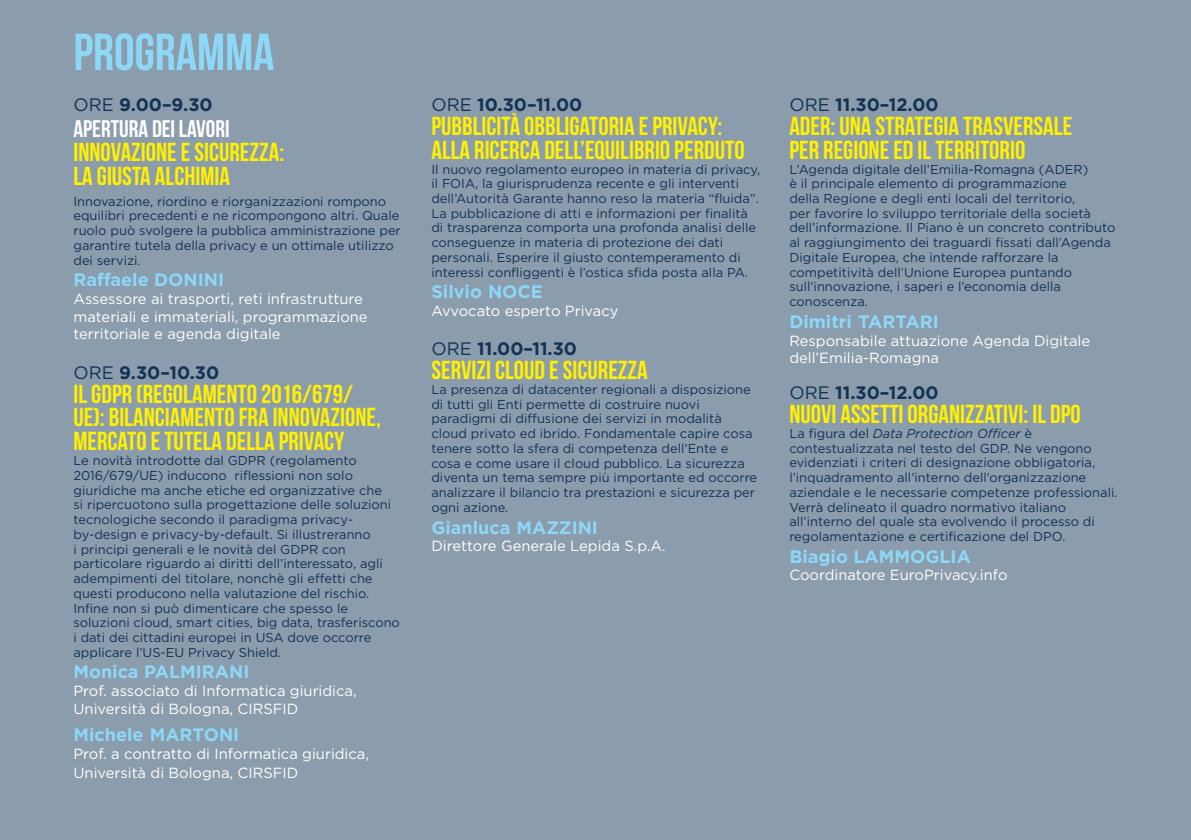
<style>
.page{position:relative;width:1191px;height:840px;background:#fff}
.page>*{position:absolute;margin:0;border:0;box-sizing:border-box;transform-origin:0 0}
.t1{font:52px "Bebas Neue";color:#8dd7f7}
.t2{font:26px/24px "Bebas Neue";color:#fff101}
.t3{font:24px "Bebas Neue";color:#fff}
.Heading_3{font:700 18px "Gotham";color:#8dd7f7}
.Heading_3-2{font:700 18px "Gotham";color:#133254}
.Heading_3-3{font:14.8px/17.6px "Gotham";color:#fff}
.t4{font:12.8px/14.8px "Gotham";color:#133254}
.s1{font-weight:400}
.s2{font-style:italic}
</style>
<div class="page">
<div style="left:0;top:0;width:1191px;height:839px;background:#8b9cac"></div>
<p class="t1" style="left:73px;top:23px;width:202px">PROGRAMMA</p>
<p class="Heading_3-2" style="left:73px;top:92px;width:141px"><span class="s1">ORE</span> 9.00–9.30</p>
<p class="t3" style="left:73px;top:116px;width:158px">APERTURA DEI LAVORI</p>
<p class="t2" style="left:73px;top:140px;width:212px">INNOVAZIONE E SICUREZZA:<br>LA GIUSTA ALCHIMIA</p>
<p class="t4" style="left:73px;top:193px;width:329px">Innovazione, riordino e riorganizzazioni rompono equilibri precedenti e ne ricompongono altri. Quale ruolo può svolgere la pubblica amministrazione per garantire tutela della privacy e un ottimale utilizzo dei servizi.</p>
<p class="Heading_3" style="left:73px;top:268px;width:152px">Raffaele DONINI</p>
<p class="Heading_3-3" style="left:73px;top:289px;width:296px">Assessore ai trasporti, reti infrastrutture materiali e immateriali, programmazione territoriale e agenda digitale</p>
<p class="Heading_3-2" style="left:73px;top:360px;width:147px"><span class="s1">ORE</span> 9.30–10.30</p>
<p class="t2" style="left:73px;top:381px;width:309px">IL GDPR (REGOLAMENTO 2016/679/<br>UE): BILANCIAMENTO FRA INNOVAZIONE,<br>MERCATO E TUTELA DELLA PRIVACY</p>
<p class="t4" style="left:73px;top:452px;width:328px">Le novità introdotte dal GDPR (regolamento 2016/679/UE) inducono riflessioni non solo giuridiche ma anche etiche ed organizzative che<br>si ripercuotono sulla progettazione delle soluzioni tecnologiche secondo il paradigma privacy&shy;by-design e privacy-by-default. Si illustreranno<br>i principi generali e le novità del GDPR con particolare riguardo ai diritti dell’interessato, agli adempimenti del titolare, nonchè gli effetti che questi producono nella valutazione del rischio.<br>Infine non si può dimenticare che spesso le soluzioni cloud, smart cities, big data, trasferiscono i dati dei cittadini europei in USA dove occorre applicare l’US-EU Privacy Shield.</p>
<p class="Heading_3" style="left:73px;top:659px;width:177px">Monica PALMIRANI</p>
<p class="Heading_3-3" style="left:73px;top:681px;width:285px">Prof. associato di Informatica giuridica,<br>Università di Bologna, CIRSFID</p>
<p class="Heading_3" style="left:73px;top:722px;width:167px">Michele MARTONI</p>
<p class="Heading_3-3" style="left:73px;top:743px;width:297px;line-height:19.2px">Prof. a contratto di Informatica giuridica,<br>Università di Bologna, CIRSFID</p>
<p class="Heading_3-2" style="left:431px;top:92px;width:152px"><span class="s1">ORE</span> 10.30–11.00</p>
<p class="t2" style="left:431px;top:113px;width:315px">PUBBLICITÀ OBBLIGATORIA E PRIVACY:<br>ALLA RICERCA DELL’EQUILIBRIO PERDUTO</p>
<p class="t4" style="left:431px;top:161px;width:330px">Il nuovo regolamento europeo in materia di privacy, il FOIA, la giurisprudenza recente e gli interventi dell’Autorità Garante hanno reso la materia “fluida”.<br>La pubblicazione di atti e informazioni per finalità di trasparenza comporta una profonda analisi delle conseguenze in materia di protezione dei dati personali. Esperire il giusto contemperamento di interessi confliggenti è l’ostica sfida posta alla PA.</p>
<p class="Heading_3" style="left:431px;top:280px;width:113px">Silvio NOCE</p>
<p class="Heading_3-3" style="left:431px;top:301px;width:188px">Avvocato esperto Privacy</p>
<p class="Heading_3-2" style="left:431px;top:337px;width:147px"><span class="s1">ORE</span> 11.00–11.30</p>
<p class="t2" style="left:431px;top:358px;width:218px">SERVIZI CLOUD E SICUREZZA</p>
<p class="t4" style="left:431px;top:381px;width:327px">La presenza di datacenter regionali a disposizione di tutti gli Enti permette di costruire nuovi paradigmi di diffusione dei servizi in modalità cloud privato ed ibrido. Fondamentale capire cosa tenere sotto la sfera di competenza dell’Ente e cosa e come usare il cloud pubblico. La sicurezza diventa un tema sempre più importante ed occorre analizzare il bilancio tra prestazioni e sicurezza per ogni azione.</p>
<p class="Heading_3" style="left:431px;top:515px;width:168px">Gianluca MAZZINI</p>
<p class="Heading_3-3" style="left:431px;top:536px;width:236px">Direttore Generale Lepida S.p.A.</p>
<p class="Heading_3-2" style="left:789px;top:92px;width:151px"><span class="s1">ORE</span> 11.30–12.00</p>
<p class="t2" style="left:789px;top:113px;width:284px">ADER: UNA STRATEGIA TRASVERSALE<br>PER REGIONE ED IL TERRITORIO</p>
<p class="t4" style="left:789px;top:161px;width:327px">L’Agenda digitale dell’Emilia-Romagna (ADER)<br>è il principale elemento di programmazione<br>della Regione e degli enti locali del territorio,<br>per favorire lo sviluppo territoriale della società dell’informazione. Il Piano è un concreto contributo al raggiungimento dei traguardi fissati dall’Agenda Digitale Europea, che intende rafforzare la competitività dell’Unione Europea puntando sull’innovazione, i saperi e l’economia della conoscenza.</p>
<p class="Heading_3" style="left:789px;top:309px;width:151px">Dimitri TARTARI</p>
<p class="Heading_3-3" style="left:789px;top:331px;width:302px">Responsabile attuazione Agenda Digitale dell’Emilia-Romagna</p>
<p class="Heading_3-2" style="left:789px;top:381px;width:151px"><span class="s1">ORE</span> 11.30–12.00</p>
<p class="t2" style="left:789px;top:402px;width:293px">NUOVI ASSETTI ORGANIZZATIVI: IL DPO</p>
<p class="t4" style="left:789px;top:425px;width:330px">La figura del <span class="s2">Data Protection Officer</span> è contestualizzata nel testo del GDP. Ne vengono evidenziati i criteri di designazione obbligatoria, l’inquadramento all’interno dell’organizzazione aziendale e le necessarie competenze professionali.<br>Verrà delineato il quadro normativo italiano all’interno del quale sta evolvendo il processo di regolamentazione e certificazione del DPO.</p>
<p class="Heading_3" style="left:789px;top:544px;width:183px">Biagio LAMMOGLIA</p>
<p class="Heading_3-3" style="left:789px;top:565px;width:220px">Coordinatore EuroPrivacy.info</p>
</div>
